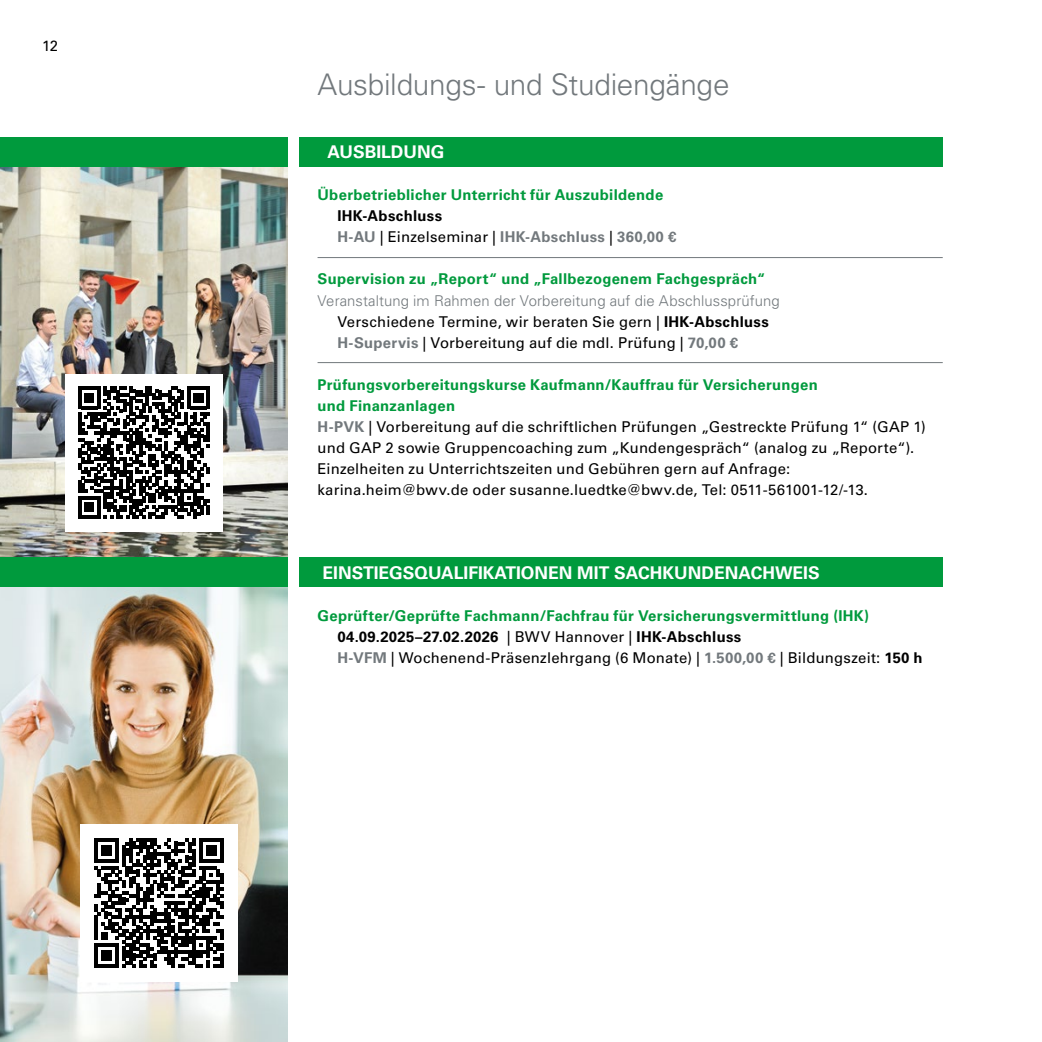
<style>
.page{position:relative;width:1042px;height:1042px;background:#fff}
.page>*{position:absolute;margin:0;border:0;box-sizing:border-box;transform-origin:0 0}
.t1{font:300 29.75px "Univers LT Std";letter-spacing:-.01em;color:#72787c}
.t2{font:700 17.5px "Univers LT Std";color:#fff}
.t3{font:14.88px/21px "Univers LT Std";letter-spacing:.015em;color:#000}
.t4{font:700 14.88px/21px "Univers LT Std";letter-spacing:.02em;color:#009a3d}
.t5{font:700 14.88px/21px "Univers LT Std";letter-spacing:.02em;color:#72787c}
.s1{color:#000}
.s2{font-weight:400;color:#000}
.s3{font-weight:300;color:#72787c}
.s4{font-weight:700}
.s5{font-weight:700;color:#72787c}
.s6{font-weight:700;color:#009a3d}
.s7{color:#72787c}
</style>
<div class="page">
<img style="left:0;top:587px;width:288px;height:455px">
<img style="left:0;top:167px;width:288px;height:390px">
<div style="left:65px;top:374px;width:158px;height:157px;background:#fff"></div>
<svg style="left:78px;top:387px;width:132px;height:131px"></svg>
<div style="left:80px;top:824px;width:157px;height:158px;background:#fff"></div>
<svg style="left:94px;top:838px;width:129px;height:130px"></svg>
<hr style="left:220px;top:954px;width:3px;height:14px;background:#000">
<div style="left:0;top:137px;width:288px;height:30px;background:#009a3d"></div>
<div style="left:300px;top:137px;width:643px;height:30px;background:#009a3d"></div>
<div style="left:0;top:557px;width:288px;height:30px;background:#009a3d"></div>
<div style="left:300px;top:557px;width:643px;height:30px;background:#009a3d"></div>
<hr style="left:317px;top:257px;width:626px;height:1px;background:#72787c">
<hr style="left:317px;top:362px;width:626px;height:1px;background:#72787c">
<p class="t3" style="left:42px;top:36px;width:17px">12</p>
<h1 class="t1" style="left:317px;top:67px;width:413px">Ausbildungs- und Studiengänge</h1>
<p class="t2" style="left:327px;top:142px;width:118px">AUSBILDUNG</p>
<p class="t4" style="left:317px;top:185px;width:347px">Überbetrieblicher Unterricht für Auszubildende</p>
<p class="t5" style="left:337px;top:206px;width:340px"><span class="s1">IHK-Abschluss<br></span>H-AU <span class="s2">| Einzelseminar |</span> IHK-Abschluss <span class="s2">|</span> 360,00 €</p>
<p class="t4" style="left:317px;top:269px;width:449px">Supervision zu „Report“ und „Fallbezogenem Fachgespräch“</p>
<p class="t3" style="left:337px;top:290px;width:444px;text-indent:-20px"><span class="s3">Veranstaltung im Rahmen der Vorbereitung auf die Abschlussprüfung<br></span>Verschiedene Termine, wir beraten Sie gern | <span class="s4">IHK-Abschluss<br></span><span class="s5">H-Supervis</span> | Vorbereitung auf die mdl. Prüfung | <span class="s5">70,00 €</span></p>
<p class="t3" style="left:317px;top:374px;width:610px"><span class="s6">Prüfungsvorbereitungskurse Kaufmann/Kauffrau für Versicherungen<br>und Finanzanlagen<br></span><span class="s5">H-PVK</span> | Vorbereitung auf die schriftlichen Prüfungen „Gestreckte Prüfung 1“ (GAP 1) und GAP 2 sowie Gruppencoaching zum „Kundengespräch“ (analog zu „Reporte“).<br>Einzelheiten zu Unterrichtszeiten und Gebühren gern auf Anfrage: karina.heim@bwv.de oder susanne.luedtke@bwv.de, Tel: 0511-561001-12/-13.</p>
<p class="t2" style="left:322px;top:562px;width:499px">EINSTIEGSQUALIFIKATIONEN MIT SACHKUNDENACHWEIS</p>
<p class="t4" style="left:337px;top:605px;width:587px;text-indent:-20px">Geprüfter/Geprüfte Fachmann/Fachfrau für Versicherungsvermittlung (IHK)<br><span class="s1">04.09.2025–27.02.2026</span> <span class="s2">| BWV Hannover |</span> <span class="s1">IHK-Abschluss<br></span><span class="s7">H-VFM</span> <span class="s2">| Wochenend-Präsenzlehrgang (6 Monate) |</span> <span class="s7">1.500,00 €</span> <span class="s2">| Bildungszeit:</span> <span class="s1">150 h</span></p>
</div>
